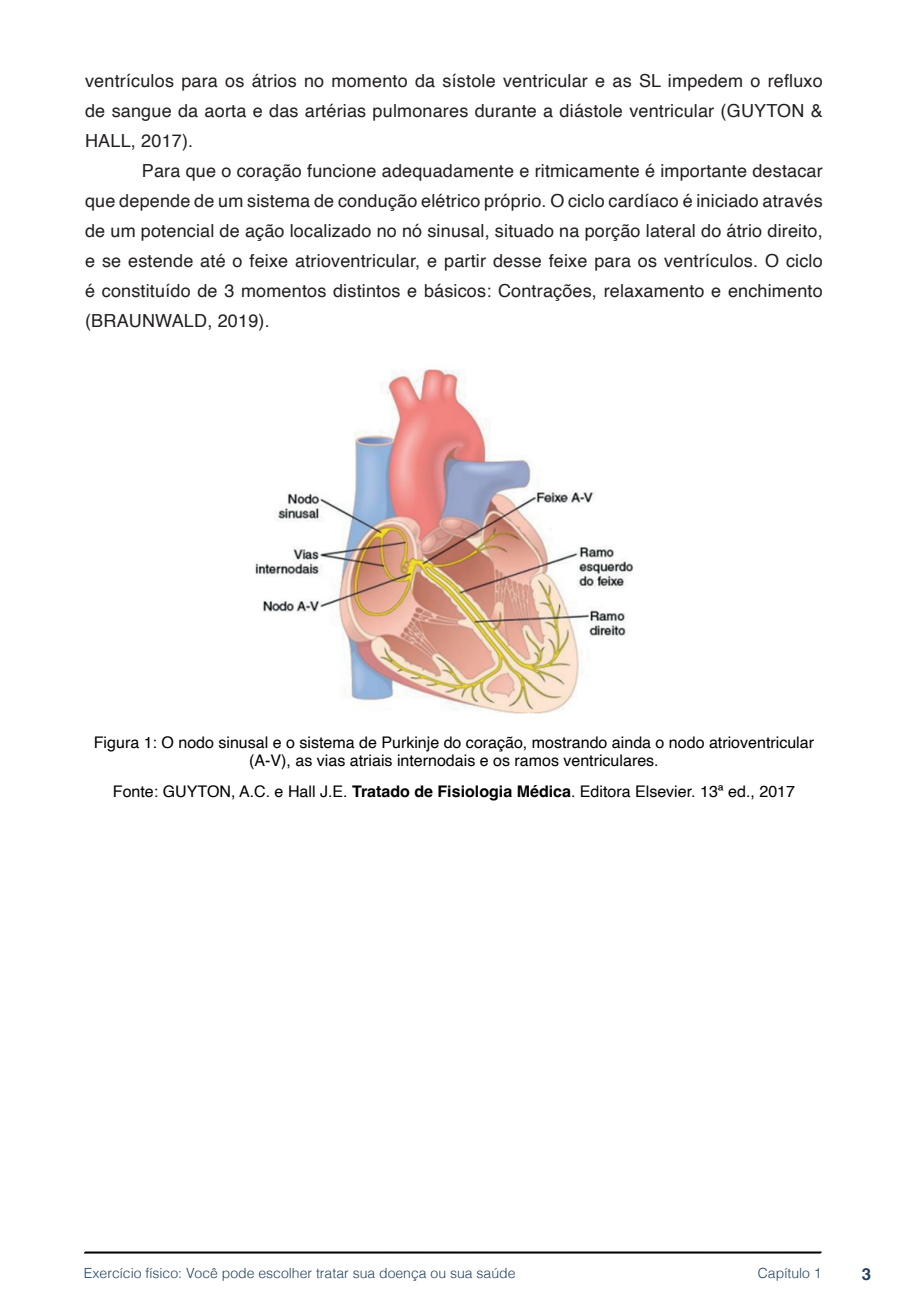
<style>
.page{position:relative;width:908px;height:1304px;background:#fff}
.page>*{position:absolute;margin:0;border:0;box-sizing:border-box;transform-origin:0 0}
.t1{font:18px/30px "Helvetica";letter-spacing:.01em;color:#231f20;text-align:justify}
.t2{font:700 16.8px "Helvetica";color:#23445f}
.t3{font:16px/18px "Helvetica";color:#000;text-align:center}
.t4{font:300 14px "Helvetica";color:#23445f}
.s1{font-weight:700}
</style>
<div class="page">
<svg style="left:84px;top:1251px;width:737px;height:3px;background:#515151"></svg>
<img style="left:255px;top:369px;width:379px;height:345px">
<p class="t1" style="left:85px;top:66px;width:738px">ventrículos para os átrios no momento da sístole ventricular e as SL impedem o refluxo de sangue da aorta e das artérias pulmonares durante a diástole ventricular (GUYTON &amp; HALL, 2017).</p>
<p class="t1" style="left:85px;top:156px;width:738px;text-indent:57px">Para que o coração funcione adequadamente e ritmicamente é importante destacar que depende de um sistema de condução elétrico próprio. O ciclo cardíaco é iniciado através de um potencial de ação localizado no nó sinusal, situado na porção lateral do átrio direito, e se estende até o feixe atrioventricular, e partir desse feixe para os ventrículos. O ciclo é constituído de 3 momentos distintos e básicos: Contrações, relaxamento e enchimento (BRAUNWALD, 2019).</p>
<p class="t3" style="left:94px;top:734px;width:721px">Figura 1: O nodo sinusal e o sistema de Purkinje do coração, mostrando ainda o nodo atrioventricular (A-V), as vias atriais internodais e os ramos ventriculares.</p>
<p class="t3" style="left:113px;top:783px;width:683px">Fonte: GUYTON, A.C. e Hall J.E. <span class="s1">Tratado de Fisiologia Médica</span>. Editora Elsevier. 13ª ed., 2017</p>
<p class="t4" style="left:84px;top:1261px;width:433px">Exercício físico: Você pode escolher tratar sua doença ou sua saúde</p>
<p class="t4" style="left:757px;top:1261px;width:65px">Capítulo 1</p>
<p class="t2" style="left:861px;top:1264px;width:11px">3</p>
</div>
